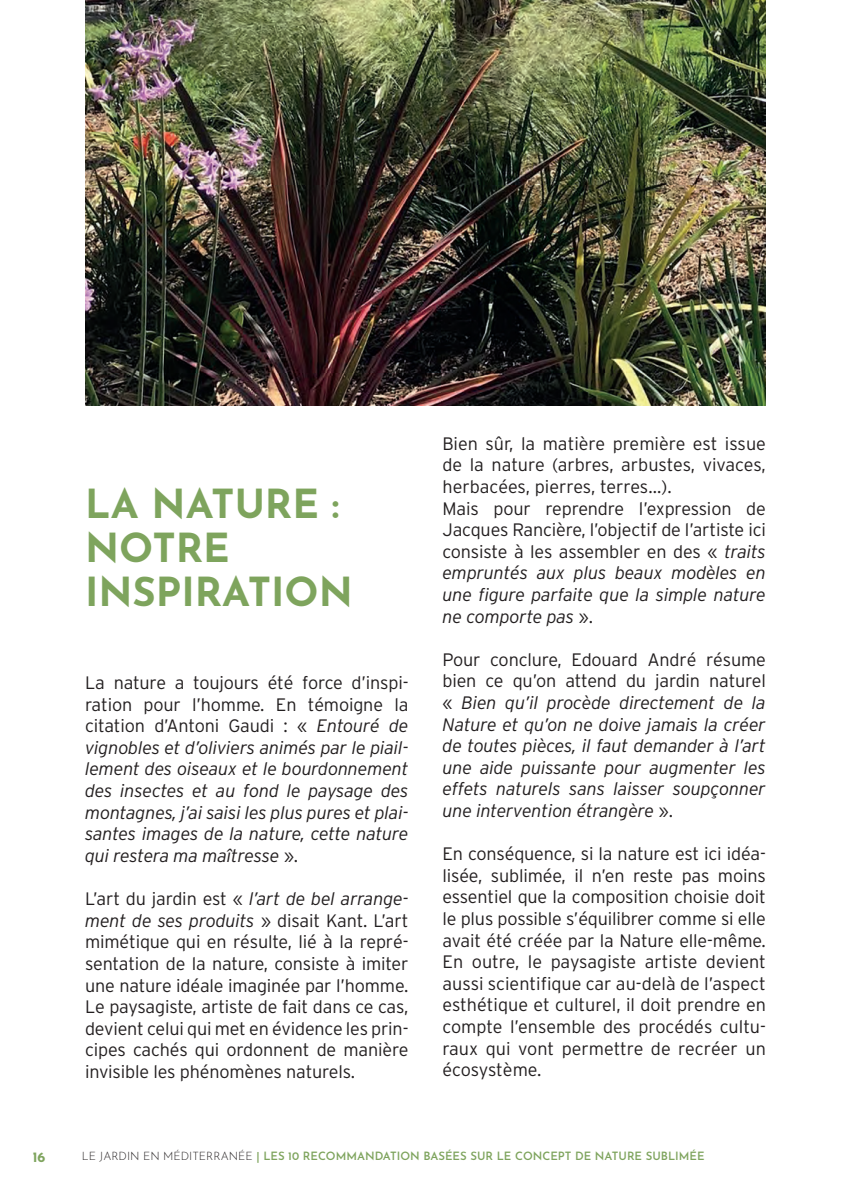
<style>
.page{position:relative;width:851px;height:1191px;background:#fff}
.page>*{position:absolute;margin:0;border:0;box-sizing:border-box;transform-origin:0 0}
.t1{font:700 40px/44px "Josefin Sans";color:#7ea45d}
.textes{font:300 18px/21.6px "Interstate";letter-spacing:-.01em;color:#231f20;text-align:justify}
.textes-2{font:italic 300 18px/21.6px "Interstate";letter-spacing:-.01em;color:#231f20;text-align:justify}
.t2{font:700 14px "Josefin Sans";color:#7ea45d}
.t3{font:600 11.4px "Josefin Sans";color:#7ea45d}
.s1{font-style:normal}
.s2{font-style:italic}
.s3{font-weight:300;color:#231f20}
</style>
<div class="page">
<img style="left:85px;top:0;width:680px;height:405px">
<p class="t1" style="left:85px;top:476px;width:255px">LA NATURE :<br>NOTRE</p>
<p class="t1" style="left:85px;top:564px;width:269px">INSPIRATION</p>
<p class="textes-2" style="left:85px;top:671px;width:325px"><span class="s1">La nature a toujours été force d’inspi&shy;ration pour l’homme. En témoigne la citation d’Antoni Gaudi : «</span> Entouré de vignobles et d’oliviers animés par le piail&shy;lement des oiseaux et le bourdonnement des insectes et au fond le paysage des montagnes, j’ai saisi les plus pures et plai&shy;santes images de la nature, cette nature qui restera ma maîtresse <span class="s1">».</span></p>
<p class="textes" style="left:85px;top:887px;width:325px">L’art du jardin est « <span class="s2">l’art de bel arrange&shy;ment de ses produits</span> » disait Kant. L’art mimétique qui en résulte, lié à la repré&shy;sentation de la nature, consiste à imiter une nature idéale imaginée par l’homme.<br>Le paysagiste, artiste de fait dans ce cas, devient celui qui met en évidence les prin&shy;cipes cachés qui ordonnent de manière invisible les phénomènes naturels.</p>
<p class="textes" style="left:442px;top:432px;width:325px">Bien sûr, la matière première est issue de la nature (arbres, arbustes, vivaces, herbacées, pierres, terres…).</p>
<p class="textes" style="left:442px;top:497px;width:325px">Mais pour reprendre l’expression de Jacques Rancière, l’objectif de l’artiste ici consiste à les assembler en des « <span class="s2">traits empruntés aux plus beaux modèles en une figure parfaite que la simple nature ne comporte pas</span> ».</p>
<p class="textes-2" style="left:442px;top:648px;width:325px"><span class="s1">Pour conclure, Edouard André résume bien ce qu’on attend du jardin naturel «</span> Bien qu’il procède directement de la Nature et qu’on ne doive jamais la créer de toutes pièces, il faut demander à l’art une aide puissante pour augmenter les effets naturels sans laisser soupçonner une intervention étrangère <span class="s1">».</span></p>
<p class="textes" style="left:442px;top:843px;width:325px">En conséquence, si la nature est ici idéa&shy;lisée, sublimée, il n’en reste pas moins essentiel que la composition choisie doit le plus possible s’équilibrer comme si elle avait été créée par la Nature elle-même.<br>En outre, le paysagiste artiste devient aussi scientifique car au-delà de l’aspect esthétique et culturel, il doit prendre en compte l’ensemble des procédés cultu&shy;raux qui vont permettre de recréer un écosystème.</p>
<p class="t2" style="left:33px;top:1144px;width:14px">16</p>
<p class="t3" style="left:82px;top:1146px;width:624px"><span class="s3">LE JARDIN EN MÉDITERRANÉE</span> | LES 10 RECOMMANDATION BASÉES SUR LE CONCEPT DE NATURE SUBLIMÉE</p>
</div>
